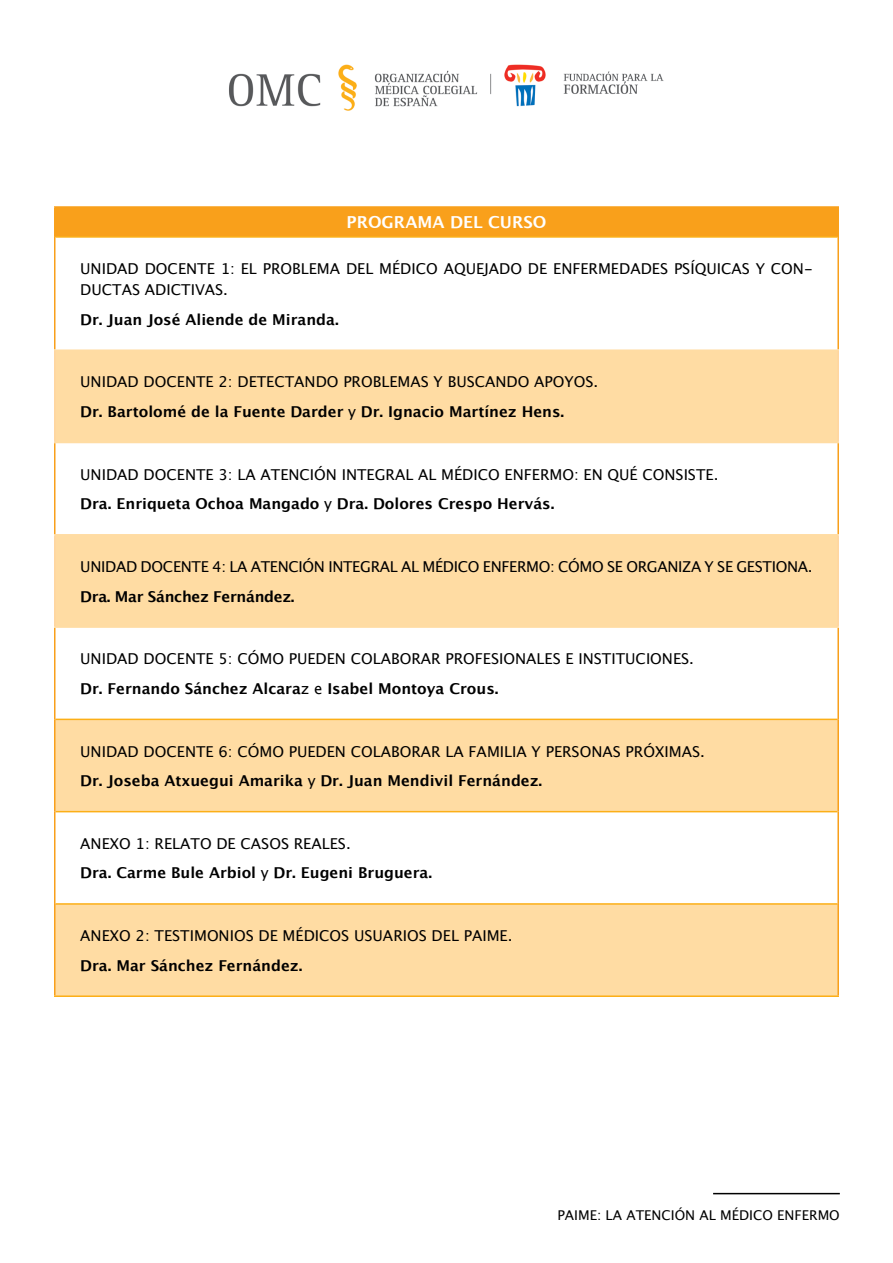
<style>
.page{position:relative;width:893px;height:1263px;background:#fff}
.page>*{position:absolute;margin:0;border:0;box-sizing:border-box;transform-origin:0 0}
.bullets__letras{font:700 16.5px "Lucida Grande";color:#fff}
.bullets__letras-2{font:15px/21px "Lucida Grande";color:#000}
.bullets__letras-3{font:700 15px "Lucida Grande";color:#000}
.bullets__letras-4{font:15px "Lucida Grande";letter-spacing:-.02em;color:#000}
.bullets__letras-5{font:700 15px "Lucida Grande";letter-spacing:-.02em;color:#000}
.t1{font:13.5px "Lucida Grande";color:#000}
.s1{font-weight:400}
</style>
<div class="page">
<img style="left:229px;top:64px;width:435px;height:47px">
<hr style="left:713px;top:1193px;width:127px;height:1px;background:#000">
<div style="left:55px;top:207px;width:783px;height:30px;background:#f9a01b"></div>
<svg style="left:56px;top:351px;width:781px;height:644px;fill:#ffdca3"></svg>
<div style="left:55px;top:442px;width:783px;height:93px;background:#fff"></div>
<div style="left:55px;top:812px;width:783px;height:92px;background:#fff"></div>
<hr style="left:54px;top:206px;width:785px;height:2px;background:#f9a01b">
<hr style="left:54px;top:208px;width:2px;height:29px;background:#f9a01b">
<hr style="left:837px;top:208px;width:2px;height:29px;background:#f9a01b">
<hr style="left:54px;top:237px;width:2px;height:112px;background:#f9a01b">
<hr style="left:837px;top:237px;width:2px;height:112px;background:#f9a01b">
<hr style="left:56px;top:236px;width:781px;height:2px;background:#fcaf17">
<hr style="left:56px;top:719px;width:781px;height:1px;background:#fcaf17">
<hr style="left:56px;top:811px;width:781px;height:1px;background:#fcaf17">
<hr style="left:56px;top:903px;width:781px;height:2px;background:#fcaf17">
<hr style="left:54px;top:995px;width:785px;height:2px;background:#fcaf17">
<hr style="left:54px;top:351px;width:2px;height:91px;background:#ffd6a0">
<hr style="left:837px;top:351px;width:2px;height:91px;background:#ffd6a0">
<hr style="left:54px;top:349px;width:785px;height:2px;background:#ffdca3">
<hr style="left:54px;top:442px;width:785px;height:1px;background:#ffdca3">
<hr style="left:54px;top:443px;width:2px;height:91px;background:#f9a01b">
<hr style="left:837px;top:443px;width:2px;height:91px;background:#f9a01b">
<hr style="left:54px;top:628px;width:2px;height:91px;background:#f9a01b">
<hr style="left:837px;top:628px;width:2px;height:91px;background:#f9a01b">
<hr style="left:54px;top:719px;width:2px;height:93px;background:#f9a01b">
<hr style="left:837px;top:719px;width:2px;height:93px;background:#f9a01b">
<hr style="left:54px;top:812px;width:2px;height:92px;background:#f9a01b">
<hr style="left:837px;top:812px;width:2px;height:92px;background:#f9a01b">
<hr style="left:54px;top:904px;width:2px;height:91px;background:#f9a01b">
<hr style="left:837px;top:904px;width:2px;height:91px;background:#f9a01b">
<hr style="left:54px;top:535px;width:2px;height:91px;background:#ffd6a0">
<hr style="left:837px;top:535px;width:2px;height:91px;background:#ffd6a0">
<hr style="left:54px;top:534px;width:785px;height:1px;background:#ffdca3">
<hr style="left:54px;top:626px;width:785px;height:2px;background:#ffdca3">
<p class="bullets__letras" style="left:347px;top:209px;width:201px">PROGRAMA DEL CURSO</p>
<p class="bullets__letras-2" style="left:80px;top:258px;width:734px">UNIDAD DOCENTE 1: EL PROBLEMA DEL MÉDICO AQUEJADO DE ENFERMEDADES PSÍQUICAS Y CON-<br>DUCTAS ADICTIVAS.</p>
<p class="bullets__letras-3" style="left:80px;top:307px;width:260px">Dr. Juan José Aliende de Miranda.</p>
<p class="bullets__letras-2" style="left:80px;top:372px;width:520px">UNIDAD DOCENTE 2: DETECTANDO PROBLEMAS Y BUSCANDO APOYOS.</p>
<p class="bullets__letras-3" style="left:80px;top:399px;width:486px">Dr. Bartolomé de la Fuente Darder <span class="s1">y</span> Dr. Ignacio Martínez Hens.</p>
<p class="bullets__letras-2" style="left:80px;top:464px;width:640px">UNIDAD DOCENTE 3: LA ATENCIÓN INTEGRAL AL MÉDICO ENFERMO: EN QUÉ CONSISTE.</p>
<p class="bullets__letras-3" style="left:80px;top:492px;width:476px">Dra. Enriqueta Ochoa Mangado <span class="s1">y</span> Dra. Dolores Crespo Hervás.</p>
<p class="bullets__letras-4" style="left:80px;top:558px;width:734px">UNIDAD DOCENTE 4: LA ATENCIÓN INTEGRAL AL MÉDICO ENFERMO: CÓMO SE ORGANIZA Y SE GESTIONA.</p>
<p class="bullets__letras-5" style="left:80px;top:584px;width:216px">Dra. Mar Sánchez Fernández.</p>
<p class="bullets__letras-2" style="left:80px;top:649px;width:615px">UNIDAD DOCENTE 5: CÓMO PUEDEN COLABORAR PROFESIONALES E INSTITUCIONES.</p>
<p class="bullets__letras-3" style="left:80px;top:676px;width:420px">Dr. Fernando Sánchez Alcara<span class="s1">z e</span> Isabel Montoya Crous.</p>
<p class="bullets__letras-2" style="left:80px;top:741px;width:626px">UNIDAD DOCENTE 6: CÓMO PUEDEN COLABORAR LA FAMILIA Y PERSONAS PRÓXIMAS.</p>
<p class="bullets__letras-3" style="left:80px;top:769px;width:463px">Dr. Joseba Atxuegui Amarika <span class="s1">y</span> Dr. Juan Mendivil Fernández.</p>
<p class="bullets__letras-2" style="left:80px;top:833px;width:272px">ANEXO 1: RELATO DE CASOS REALES.</p>
<p class="bullets__letras-3" style="left:80px;top:861px;width:353px">Dra. Carme Bule Arbiol <span class="s1">y</span> Dr. Eugeni Bruguera.</p>
<p class="bullets__letras-2" style="left:80px;top:925px;width:434px">ANEXO 2: TESTIMONIOS DE MÉDICOS USUARIOS DEL PAIME.</p>
<p class="bullets__letras-3" style="left:80px;top:953px;width:224px">Dra. Mar Sánchez Fernández.</p>
<p class="t1" style="left:557px;top:1207px;width:284px">PAIME: LA ATENCIÓN AL MÉDICO ENFERMO</p>
</div>
